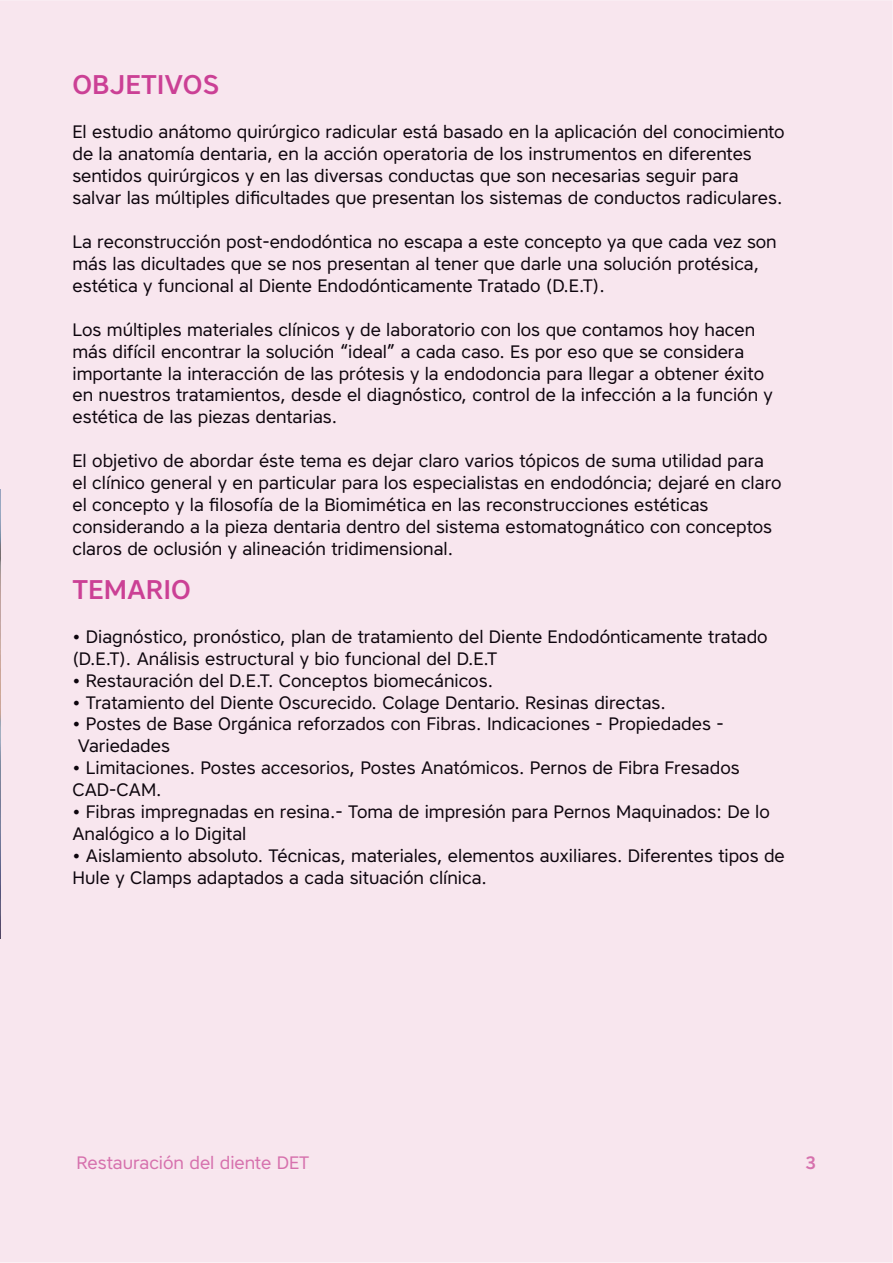
<style>
.page{position:relative;width:893px;height:1263px;background:#f8e6ee}
.page>*{position:absolute;margin:0;border:0;box-sizing:border-box;transform-origin:0 0}
.t1{font:500 27px "Core Sans A55";color:#cb4095}
.t2{font:18px/21.9px "Core Sans A45";color:#0d050d}
.t3{font:18px "Core Sans A45";color:#d671ad}
.t4{font:500 18px "Core Sans A55";color:#d671ad}
</style>
<div class="page">
<div style="left:806px;top:1156px;width:9px;height:13px;background:#f8e6ee"></div>
<div style="left:78px;top:1155px;width:231px;height:14px;background:#f8e6ee"></div>
<img style="left:0;top:489px;width:1px;height:450px">
<h1 class="t1" style="left:72px;top:69px;width:148px">OBJETIVOS</h1>
<p class="t2" style="left:72px;top:123px;width:714px">El estudio anátomo quirúrgico radicular está basado en la aplicación del conocimiento de la anatomía dentaria, en la acción operatoria de los instrumentos en diferentes sentidos quirúrgicos y en las diversas conductas que son necesarias seguir para salvar las múltiples dificultades que presentan los sistemas de conductos radiculares.</p>
<p class="t2" style="left:72px;top:233px;width:706px">La reconstrucción post-endodóntica no escapa a este concepto ya que cada vez son más las dicultades que se nos presentan al tener que darle una solución protésica, estética y funcional al Diente Endodónticamente Tratado (D.E.T).</p>
<p class="t2" style="left:72px;top:320px;width:702px">Los múltiples materiales clínicos y de laboratorio con los que contamos hoy hacen más difícil encontrar la solución “ideal” a cada caso. Es por eso que se considera importante la interacción de las prótesis y la endodoncia para llegar a obtener éxito en nuestros tratamientos, desde el diagnóstico, control de la infección a la función y estética de las piezas dentarias.</p>
<p class="t2" style="left:72px;top:452px;width:711px">El objetivo de abordar éste tema es dejar claro varios tópicos de suma utilidad para el clínico general y en particular para los especialistas en endodóncia; dejaré en claro el concepto y la filosofía de la Biomimética en las reconstrucciones estéticas considerando a la pieza dentaria dentro del sistema estomatognático con conceptos claros de oclusión y alineación tridimensional.</p>
<h1 class="t1" style="left:72px;top:574px;width:120px">TEMARIO</h1>
<p class="t2" style="left:72px;top:627px;width:697px">• Diagnóstico, pronóstico, plan de tratamiento del Diente Endodónticamente tratado (D.E.T). Análisis estructural y bio funcional del D.E.T</p>
<p class="t2" style="left:72px;top:671px;width:422px">• Restauración del D.E.T. Conceptos biomecánicos.</p>
<p class="t2" style="left:72px;top:693px;width:595px">• Tratamiento del Diente Oscurecido. Colage Dentario. Resinas directas.</p>
<p class="t2" style="left:72px;top:715px;width:653px">• Postes de Base Orgánica reforzados con Fibras. Indicaciones - Propiedades -<br>Variedades</p>
<p class="t2" style="left:72px;top:759px;width:669px">• Limitaciones. Postes accesorios, Postes Anatómicos. Pernos de Fibra Fresados<br>CAD-CAM.</p>
<p class="t2" style="left:72px;top:803px;width:699px">• Fibras impregnadas en resina.- Toma de impresión para Pernos Maquinados: De lo<br>Analógico a lo Digital</p>
<p class="t2" style="left:72px;top:847px;width:714px">• Aislamiento absoluto. Técnicas, materiales, elementos auxiliares. Diferentes tipos de<br>Hule y Clamps adaptados a cada situación clínica.</p>
<p class="t3" style="left:77px;top:1156px;width:234px">Restauración del diente DET</p>
<p class="t4" style="left:805px;top:1152px;width:13px">3</p>
</div>
